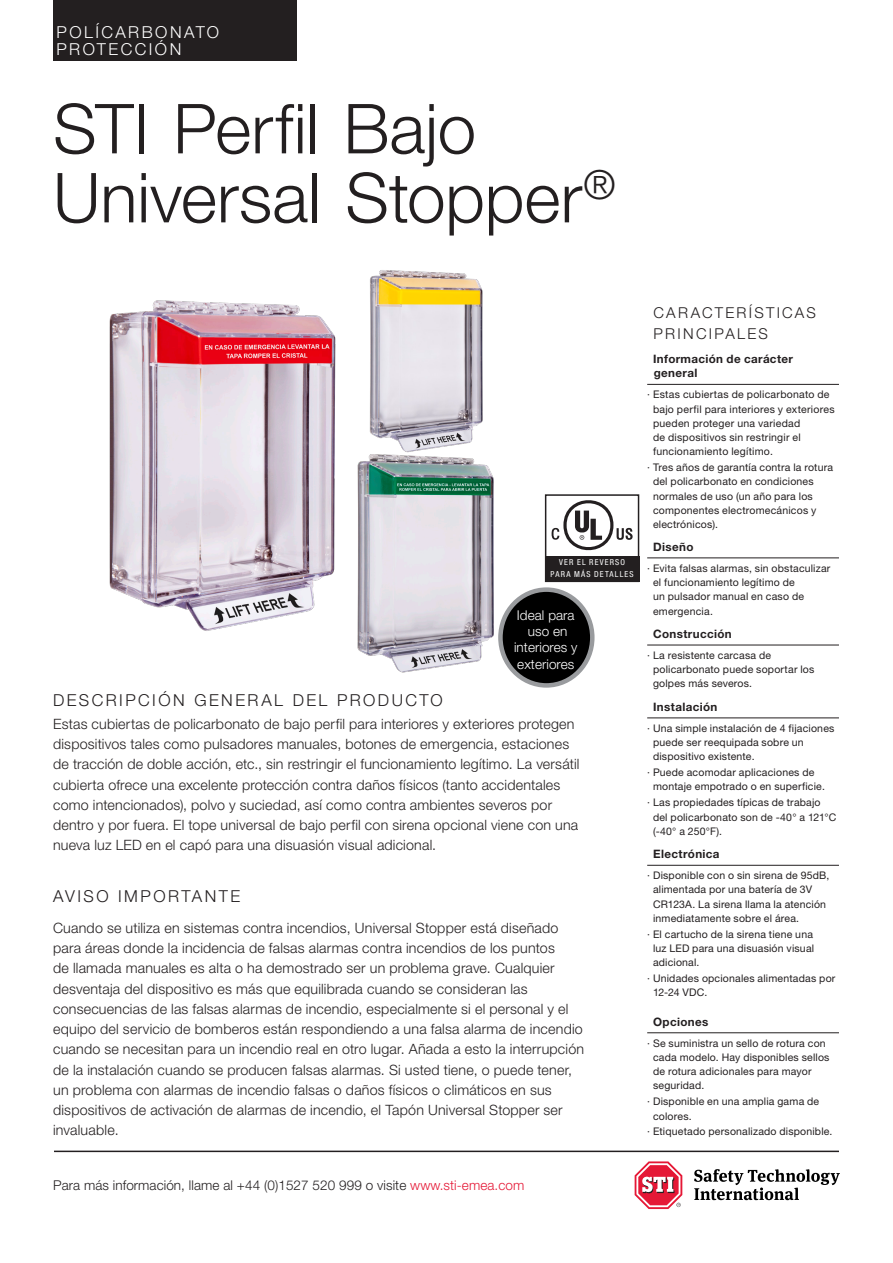
<style>
.page{position:relative;width:893px;height:1263px;background:#fff}
.page>*{position:absolute;margin:0;border:0;box-sizing:border-box;transform-origin:0 0}
.head_1{font:300 69px/69px "Helvetica Neue LT Std";color:#231f20}
.head_3{font:300 16.5px "Helvetica Neue LT Std";letter-spacing:.15em;color:#231f20}
.head_3-2{font:300 16.5px/16.5px "Helvetica Neue LT Std";letter-spacing:.15em;color:#fff}
.text_1{font:300 16.5px "Helvetica Neue LT Std";letter-spacing:.15em;color:#231f20}
.head_3-3{font:300 15px/21px "Helvetica Neue LT Std";letter-spacing:.15em;color:#231f20}
.text_1-2{font:300 14.25px/20.2px "Helvetica Neue LT Std";letter-spacing:.015em;color:#231f20}
.t1{font:300 13.5px "Helvetica Neue LT Std";letter-spacing:.005em;color:#231f20}
.t2{font:300 13.5px/16.2px "Helvetica Neue LT Std";letter-spacing:.005em;color:#fff;text-align:center}
.head4_sidebar{font:700 11.7px/14.2px "Helvetica Neue LT Std";letter-spacing:.03em;color:#231f20}
.sidebar_bullet{font:10.5px/14.2px "Helvetica Neue LT Std";letter-spacing:.02em;color:#231f20}
.head4_sidebar-2{font:10.5px/14.2px "Helvetica Neue LT Std";letter-spacing:.015em;color:#231f20}
.white_text_in_tab{font:condensed 8.25px/12px "Helvetica Neue LT Std";letter-spacing:.14em;color:#fff;text-align:center}
.s1{color:#e51836}
</style>
<div class="page">
<hr style="left:647px;top:384px;width:192px;height:1px;background:#231f20">
<hr style="left:647px;top:557px;width:192px;height:1px;background:#231f20">
<hr style="left:647px;top:645px;width:192px;height:1px;background:#231f20">
<hr style="left:647px;top:717px;width:192px;height:1px;background:#231f20">
<hr style="left:647px;top:865px;width:192px;height:1px;background:#231f20">
<hr style="left:647px;top:1032px;width:192px;height:1px;background:#231f20">
<div style="left:53px;top:0;width:243px;height:61px;background:#231f20"></div>
<svg style="left:694px;top:1169px;width:146px;height:31px"></svg>
<svg style="left:635px;top:1161px;width:47px;height:48px"></svg>
<hr style="left:54px;top:1150px;width:785px;height:2px;background:#231f20">
<div style="left:500px;top:590px;width:92px;height:95px;background:#000;border-radius:50%"></div>
<div style="left:498px;top:587px;width:96px;height:101px;border:4px solid #999b9e;border-radius:50%"></div>
<img style="left:109px;top:300px;width:227px;height:331px">
<img style="left:369px;top:270px;width:114px;height:183px">
<img style="left:357px;top:454px;width:137px;height:219px">
<div style="left:545px;top:494px;width:94px;height:88px;border:2px solid #231f20"></div>
<svg style="left:552px;top:500px;width:80px;height:50px"></svg>
<div style="left:545px;top:556px;width:94px;height:25px;background:#231f20"></div>
<p class="head_3-2" style="left:57px;top:24px;width:164px">POLÍCARBONATO<br>PROTECCIÓN</p>
<p class="head_1" style="left:53px;top:93px;width:564px">STI Perfil Bajo<br>Universal Stopper<sup>®</sup></p>
<p class="white_text_in_tab" style="left:551px;top:556px;width:85px">VER EL REVERSO<br>PARA MÁS DETALLES</p>
<p class="t2" style="left:514px;top:607px;width:65px">Ideal para uso en interiores y exteriores</p>
<p class="head_3" style="left:53px;top:690px;width:391px">DESCRIPCIÓN GENERAL DEL PRODUCTO</p>
<p class="text_1-2" style="left:53px;top:713px;width:528px">Estas cubiertas de policarbonato de bajo perfil para interiores y exteriores protegen dispositivos tales como pulsadores manuales, botones de emergencia, estaciones de tracción de doble acción, etc., sin restringir el funcionamiento legítimo. La versátil cubierta ofrece una excelente protección contra daños físicos (tanto accidentales como intencionados), polvo y suciedad, así como contra ambientes severos por dentro y por fuera. El tope universal de bajo perfil con sirena opcional viene con una nueva luz LED en el capó para una disuasión visual adicional.</p>
<p class="text_1" style="left:53px;top:886px;width:189px">AVISO IMPORTANTE</p>
<p class="text_1-2" style="left:53px;top:917px;width:532px">Cuando se utiliza en sistemas contra incendios, Universal Stopper está diseñado para áreas donde la incidencia de falsas alarmas contra incendios de los puntos<br>de llamada manuales es alta o ha demostrado ser un problema grave. Cualquier desventaja del dispositivo es más que equilibrada cuando se consideran las consecuencias de las falsas alarmas de incendio, especialmente si el personal y el equipo del servicio de bomberos están respondiendo a una falsa alarma de incendio cuando se necesitan para un incendio real en otro lugar. Añada a esto la interrupción de la instalación cuando se producen falsas alarmas. Si usted tiene, o puede tener, un problema con alarmas de incendio falsas o daños físicos o climáticos en sus dispositivos de activación de alarmas de incendio, el Tapón Universal Stopper ser invaluable.</p>
<p class="head_3-3" style="left:654px;top:302px;width:164px">CARACTERÍSTICAS<br>PRINCIPALES</p>
<p class="head4_sidebar" style="left:653px;top:351px;width:141px">Información de carácter general</p>
<p class="sidebar_bullet" style="left:653px;top:387px;width:183px;text-indent:-6px">· Estas cubiertas de policarbonato de bajo perfil para interiores y exteriores pueden proteger una variedad<br>de dispositivos sin restringir el funcionamiento legítimo.</p>
<p class="sidebar_bullet" style="left:653px;top:460px;width:181px;text-indent:-6px">· Tres años de garantía contra la rotura del policarbonato en condiciones normales de uso (un año para los componentes electromecánicos y electrónicos).</p>
<p class="head4_sidebar" style="left:653px;top:539px;width:42px">Diseño</p>
<p class="sidebar_bullet" style="left:653px;top:561px;width:179px;text-indent:-6px">· Evita falsas alarmas, sin obstaculizar el funcionamiento legítimo de<br>un pulsador manual en caso de emergencia.</p>
<p class="head4_sidebar" style="left:653px;top:626px;width:80px">Construcción</p>
<p class="sidebar_bullet" style="left:653px;top:648px;width:163px;text-indent:-6px">· La resistente carcasa de policarbonato puede soportar los golpes más severos.</p>
<p class="head4_sidebar" style="left:653px;top:699px;width:66px">Instalación</p>
<p class="sidebar_bullet" style="left:653px;top:721px;width:183px;text-indent:-6px">· Una simple instalación de 4 fijaciones puede ser reequipada sobre un dispositivo existente.</p>
<p class="sidebar_bullet" style="left:653px;top:765px;width:173px;text-indent:-6px">· Puede acomodar aplicaciones de montaje empotrado o en superficie.</p>
<p class="sidebar_bullet" style="left:653px;top:795px;width:185px;text-indent:-6px">· Las propiedades típicas de trabajo del policarbonato son de -40° a 121°C (-40° a 250°F).</p>
<p class="head4_sidebar" style="left:653px;top:846px;width:68px">Electrónica</p>
<p class="sidebar_bullet" style="left:653px;top:868px;width:178px;text-indent:-6px">· Disponible con o sin sirena de 95dB, alimentada por una batería de 3V CR123A. La sirena llama la atención inmediatamente sobre el área.</p>
<p class="sidebar_bullet" style="left:653px;top:927px;width:163px;text-align:justify;text-indent:-6px">· El cartucho de la sirena tiene una luz LED para una disuasión visual adicional.</p>
<p class="head4_sidebar-2" style="left:653px;top:971px;width:184px;text-indent:-6px">· Unidades opcionales alimentadas por<br>12-24 VDC.</p>
<p class="head4_sidebar" style="left:653px;top:1014px;width:57px">Opciones</p>
<p class="sidebar_bullet" style="left:653px;top:1036px;width:178px;text-indent:-6px">· Se suministra un sello de rotura con cada modelo. Hay disponibles sellos de rotura adicionales para mayor seguridad.</p>
<p class="sidebar_bullet" style="left:653px;top:1094px;width:168px;text-indent:-6px">· Disponible en una amplia gama de colores.</p>
<p class="sidebar_bullet" style="left:647px;top:1124px;width:187px">· Etiquetado personalizado disponible.</p>
<p class="t1" style="left:53px;top:1177px;width:473px">Para más información, llame al +44 (0)1527 520 999 o visite <span class="s1">www.sti-emea.com</span></p>
</div>
